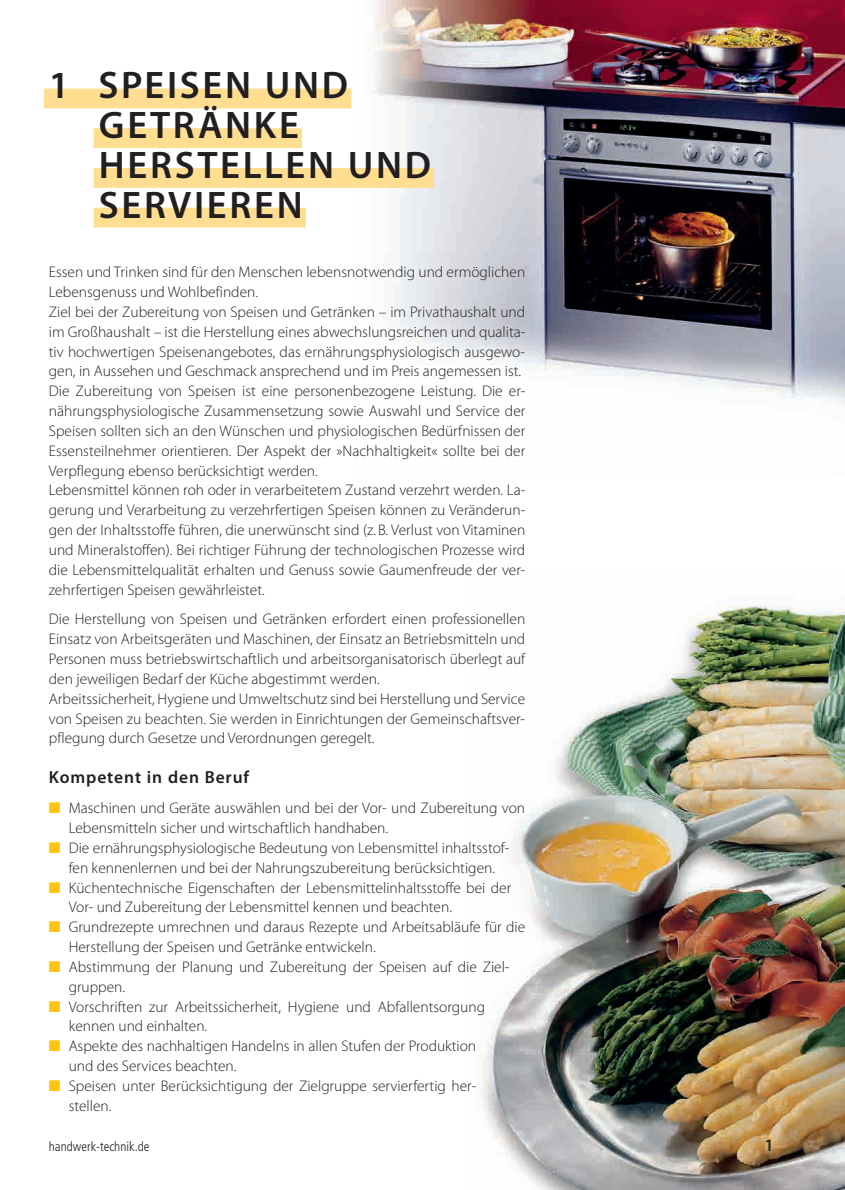
<style>
.page{position:relative;width:845px;height:1190px;background:#fff}
.page>*{position:absolute;margin:0;border:0;box-sizing:border-box;transform-origin:0 0}
.t1{font:600 38.5px/39.7px "Myriad Pro";letter-spacing:.07em;color:#231f20}
.t2{font:600 17.5px "Myriad Pro";letter-spacing:.05em;color:#231f20}
.t3{font:300 15.4px/19.8px "Myriad Pro";color:#231f20}
.t4{font:300 condensed 13.12px "Frutiger LT Std";color:#231f20}
.s1{color:#fec40e}
</style>
<div class="page">
<img style="left:372px;top:0;width:472px;height:404px">
<img style="left:482px;top:605px;width:362px;height:585px">
<div style="left:44px;top:89px;width:307px;height:19px;background:#ffdd91"></div>
<div style="left:93px;top:128px;width:209px;height:20px;background:#ffdd91"></div>
<div style="left:93px;top:168px;width:341px;height:20px;background:#ffdd91"></div>
<div style="left:93px;top:208px;width:212px;height:19px;background:#ffdd91"></div>
<h1 class="t1" style="left:99px;top:69px;width:334px;text-indent:-50px">1 SPEISEN UND<br>GETRÄNKE<br>HERSTELLEN UND<br>SERVIEREN</h1>
<p class="t3" style="left:49px;top:263px;width:478px">Essen und Trinken sind für den Menschen lebensnotwendig und ermöglichen Lebensgenuss und Wohlbefinden.<br>Ziel bei der Zubereitung von Speisen und Getränken – im Privathaushalt und im Großhaushalt – ist die Herstellung eines abwechslungsreichen und qualita&shy;tiv hochwertigen Speisenangebotes, das ernährungsphysiologisch ausgewo&shy;gen, in Aussehen und Geschmack ansprechend und im Preis angemessen ist.<br>Die Zubereitung von Speisen ist eine personenbezogene Leistung. Die er&shy;nährungsphysiologische Zusammensetzung sowie Auswahl und Service der Speisen sollten sich an den Wünschen und physiologischen Bedürfnissen der Essensteilnehmer orientieren. Der Aspekt der »Nachhaltigkeit« sollte bei der Verpflegung ebenso berücksichtigt werden.<br>Lebensmittel können roh oder in verarbeitetem Zustand verzehrt werden. La&shy;gerung und Verarbeitung zu verzehrfertigen Speisen können zu Veränderun&shy;gen der Inhaltsstoffe führen, die unerwünscht sind (z. B. Verlust von Vitaminen und Mineralstoffen). Bei richtiger Führung der technologischen Prozesse wird die Lebensmittelqualität erhalten und Genuss sowie Gaumenfreude der ver&shy;zehrfertigen Speisen gewährleistet.</p>
<p class="t3" style="left:49px;top:610px;width:478px">Die Herstellung von Speisen und Getränken erfordert einen professionellen Einsatz von Arbeitsgeräten und Maschinen, der Einsatz an Betriebsmitteln und Personen muss betriebswirtschaftlich und arbeitsorganisatorisch überlegt auf den jeweiligen Bedarf der Küche abgestimmt werden.<br>Arbeitssicherheit, Hygiene und Umweltschutz sind bei Herstellung und Service von Speisen zu beachten. Sie werden in Einrichtungen der Gemeinschaftsver&shy;pflegung durch Gesetze und Verordnungen geregelt.</p>
<p class="t2" style="left:49px;top:770px;width:202px">Kompetent in den Beruf</p>
<p class="t3" style="left:69px;top:799px;width:458px;text-indent:-20px"><span class="s1">■</span> Maschinen und Geräte auswählen und bei der Vor- und Zubereitung von<br>Lebensmitteln sicher und wirtschaftlich handhaben.</p>
<p class="t3" style="left:49px;top:839px;width:462px;text-align:center"><span class="s1">■</span> Die ernährungsphysiologische Bedeutung von Lebensmittel inhaltsstof&shy;fen kennenlernen und bei der Nahrungszubereitung berücksichtigen.</p>
<p class="t3" style="left:69px;top:878px;width:444px;text-indent:-20px"><span class="s1">■</span> Küchentechnische Eigenschaften der Lebensmittelinhaltsstoffe bei der<br>Vor- und Zubereitung der Lebensmittel kennen und beachten.</p>
<p class="t3" style="left:69px;top:918px;width:458px;text-indent:-20px"><span class="s1">■</span> Grundrezepte umrechnen und daraus Rezepte und Arbeitsabläufe für die<br>Herstellung der Speisen und Getränke entwickeln.</p>
<p class="t3" style="left:69px;top:958px;width:442px;text-indent:-20px"><span class="s1">■</span> Abstimmung der Planung und Zubereitung der Speisen auf die Ziel&shy;gruppen.</p>
<p class="t3" style="left:69px;top:997px;width:417px;text-indent:-20px"><span class="s1">■</span> Vorschriften zur Arbeitssicherheit, Hygiene und Abfallentsorgung kennen und einhalten.</p>
<p class="t3" style="left:69px;top:1037px;width:409px;text-indent:-20px"><span class="s1">■</span> Aspekte des nachhaltigen Handelns in allen Stufen der Produktion und des Services beachten.</p>
<p class="t3" style="left:69px;top:1077px;width:409px;text-indent:-20px"><span class="s1">■</span> Speisen unter Berücksichtigung der Zielgruppe servierfertig her&shy;stellen.</p>
<p class="t4" style="left:49px;top:1140px;width:102px">handwerk-technik.de</p>
<p class="t2" style="left:764px;top:1138px;width:11px">1</p>
</div>
